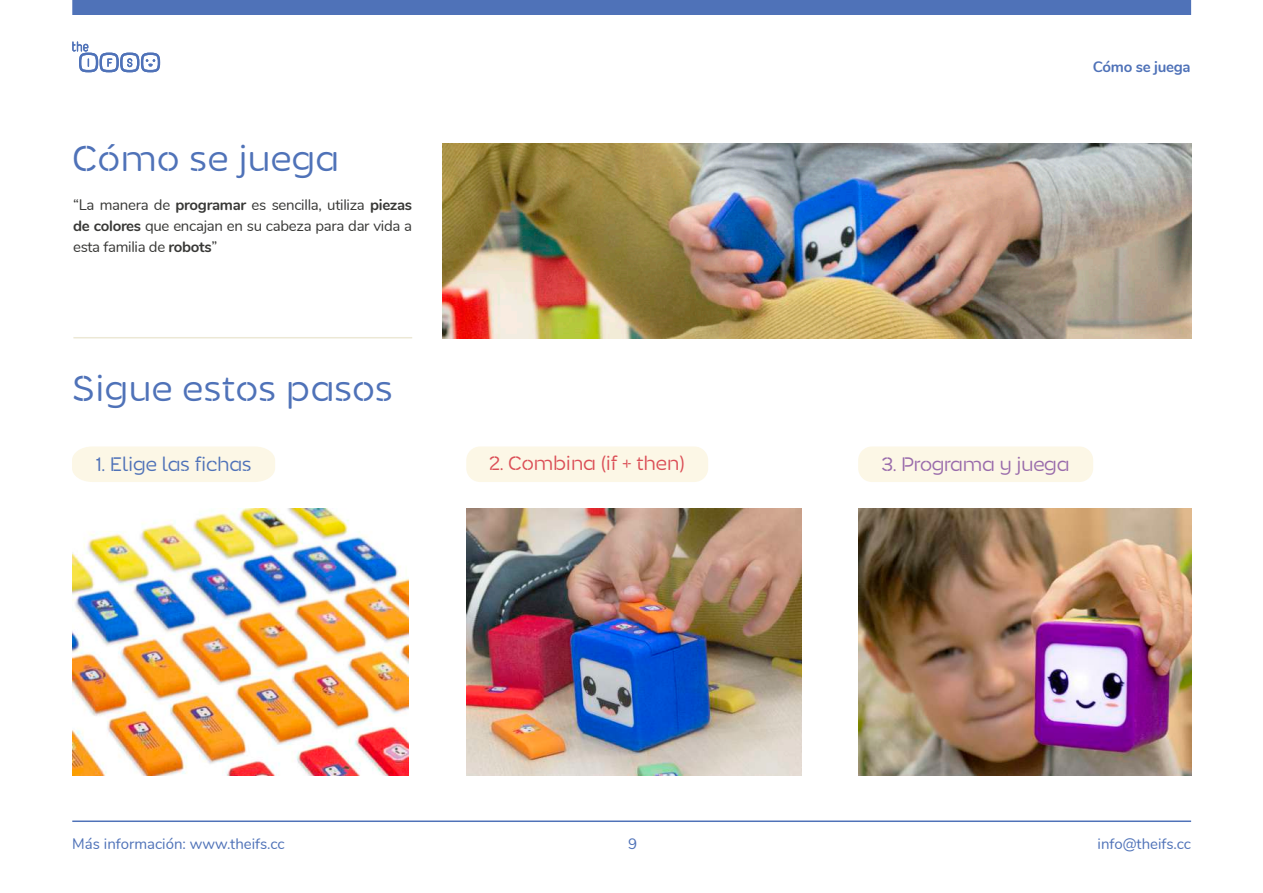
<style>
.page{position:relative;width:1263px;height:893px;background:#fff}
.page>*{position:absolute;margin:0;border:0;box-sizing:border-box;transform-origin:0 0}
.t1{font:300 36px "Monty Stencil";color:#4f72b8}
.t2{font:300 19.5px "Monty Stencil";letter-spacing:-.02em;color:#db4f57}
.t3{font:300 19.5px "Monty Stencil";letter-spacing:-.02em;color:#4f72b8}
.t4{font:300 19.5px "Monty Stencil";letter-spacing:-.02em;color:#996bab}
.t5{font:15px/21px "Nunito";letter-spacing:-.02em;color:#383836;text-align:justify}
.t6{font:15px "Nunito";color:#4f72b8}
.t7{font:700 15px "Nunito";letter-spacing:-.02em;color:#4f72b8}
.s1{font-weight:700}
</style>
<div class="page">
<hr style="left:72px;top:820px;width:1119px;height:2px;background:#4f72b8">
<div style="left:72px;top:0;width:1119px;height:15px;background:#4f72b8"></div>
<svg style="left:72px;top:41px;width:88px;height:31px"></svg>
<div style="left:858px;top:446px;width:235px;height:36px;background:#fcf7e6;border-radius:14px"></div>
<div style="left:466px;top:446px;width:242px;height:36px;background:#fcf7e6;border-radius:14px"></div>
<div style="left:72px;top:446px;width:203px;height:36px;background:#fcf7e6"></div>
<img style="left:443px;top:144px;width:748px;height:194px">
<img style="left:72px;top:508px;width:336px;height:267px">
<img style="left:466px;top:508px;width:336px;height:267px">
<img style="left:858px;top:508px;width:334px;height:267px">
<hr style="left:73px;top:337px;width:339px;height:1px;background:#ece8d5">
<h1 class="t1" style="left:72px;top:136px;width:268px">Cómo se juega</h1>
<p class="t5" style="left:73px;top:193px;width:341px">“La manera de <span class="s1">programar</span> es sencilla, utiliza <span class="s1">piezas de colores</span> que encajan en su cabeza para dar vida a esta familia de <span class="s1">robots</span>”</p>
<p class="t7" style="left:1093px;top:56px;width:99px">Cómo se juega</p>
<h1 class="t1" style="left:72px;top:366px;width:322px">Sigue estos pasos</h1>
<h2 class="t3" style="left:95px;top:452px;width:158px">1. Elige las fichas</h2>
<h2 class="t2" style="left:489px;top:451px;width:198px">2. Combina (if + then)</h2>
<h2 class="t4" style="left:882px;top:452px;width:189px">3. Programa y juega</h2>
<p class="t6" style="left:72px;top:832px;width:214px">Más información: www.theifs.cc</p>
<p class="t6" style="left:628px;top:832px;width:10px">9</p>
<p class="t6" style="left:1097px;top:832px;width:95px">info@theifs.cc</p>
</div>
